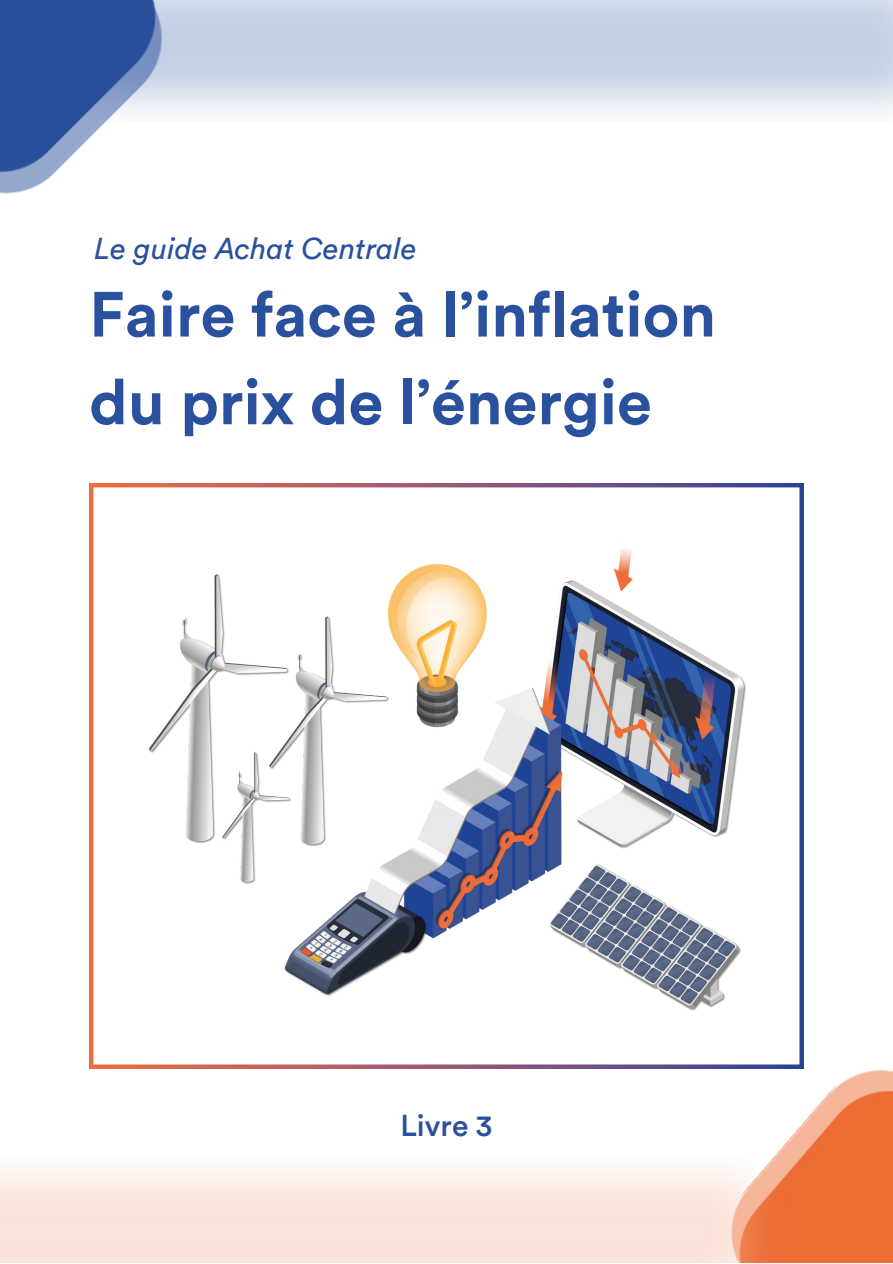
<style>
.page{position:relative;width:893px;height:1264px;background:#fff}
.page>*{position:absolute;margin:0;border:0;box-sizing:border-box;transform-origin:0 0}
.t1{font:700 63px/87.8px "Circular Std";color:#2a519e}
.t2{font:italic 29.85px "Circular Std";color:#2a519e}
.t3{font:500 29.85px "Circular Std";color:#2a519e}
</style>
<div class="page">
<img style="left:696px;top:1040px;width:196px;height:222px">
<img style="left:0;top:0;width:196px;height:194px">
<img style="left:0;top:1155px;width:803px;height:107px">
<img style="left:89px;top:484px;width:714px;height:584px">
<p class="t2" style="left:94px;top:235px;width:324px">Le guide Achat Centrale</p>
<p class="t1" style="left:89px;top:273px;width:628px">Faire face à l’inflation du prix de l’énergie</p>
<p class="t3" style="left:400px;top:1111px;width:93px">Livre 3</p>
</div>
